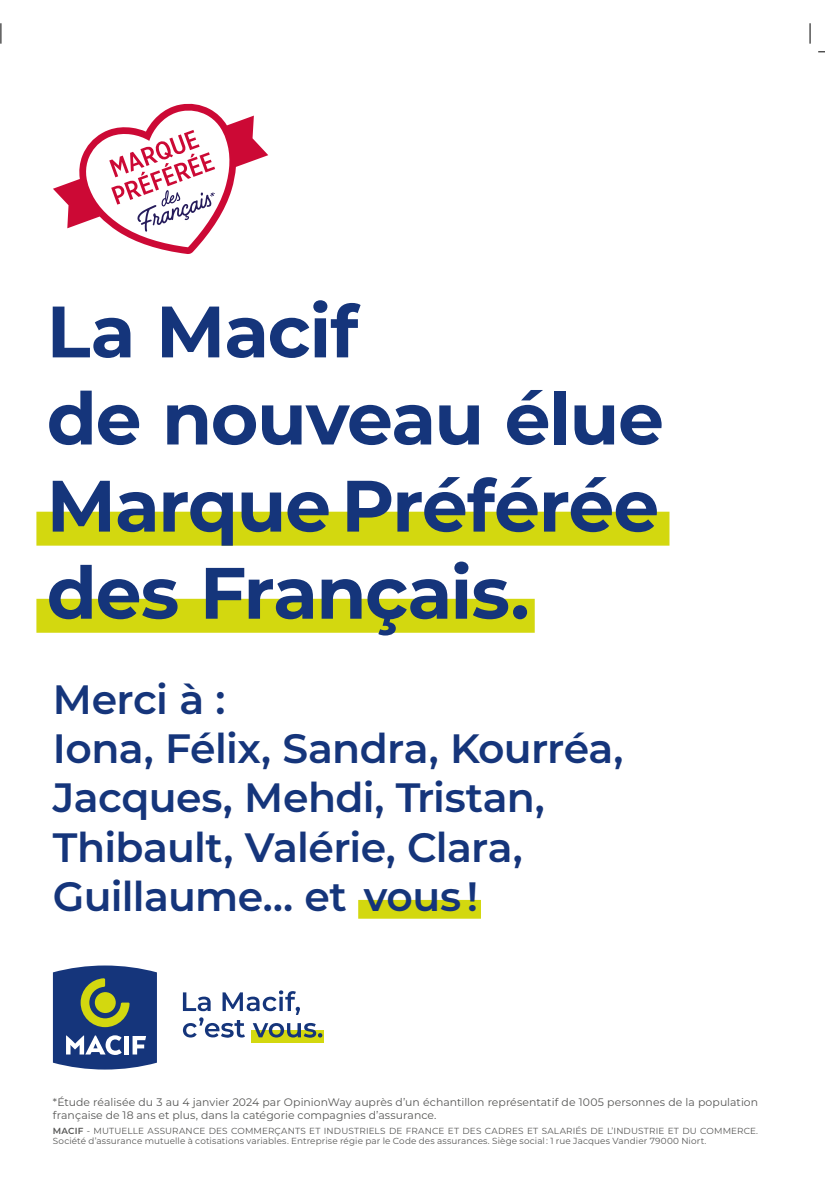
<style>
.page{position:relative;width:825px;height:1195px;background:#fff}
.page>*{position:absolute;margin:0;border:0;box-sizing:border-box;transform-origin:0 0}
.t1{font:700 72.6px/87.2px "Montserrat";letter-spacing:-.02em;color:#15357b}
.t2{font:600 40.95px/49.2px "Montserrat";letter-spacing:-.015em;color:#15357b}
.t3{font:10.8px/13px "Montserrat";letter-spacing:.005em;color:#575756}
.t4{font:8.85px/10.6px "Montserrat";letter-spacing:.015em;color:#575756}
.s1{font-weight:600}
</style>
<div class="page">
<div style="left:252px;top:1030px;width:72px;height:12px;background:#d3d80f"></div>
<svg style="left:53px;top:965px;width:104px;height:104px;background:#445d7e"></svg>
<svg style="left:183px;top:990px;width:139px;height:48px"></svg>
<div style="left:36px;top:512px;width:633px;height:34px;background:#d3d80f"></div>
<div style="left:36px;top:599px;width:499px;height:34px;background:#d3d80f"></div>
<div style="left:358px;top:900px;width:123px;height:19px;background:#d3d80f"></div>
<svg style="left:53px;top:103px;width:215px;height:151px"></svg>
<svg style="left:818px;top:51px;width:7px;height:2px"></svg>
<svg style="left:1px;top:23px;width:1px;height:21px"></svg>
<svg style="left:810px;top:23px;width:1px;height:21px"></svg>
<h1 class="t1" style="left:47px;top:284px;width:619px">La Macif<br>de nouveau élue<br>Marque Préférée des Français.</h1>
<h2 class="t2" style="left:53px;top:673px;width:572px">Merci à :<br>Iona, Félix, Sandra, Kourréa,<br>Jacques, Mehdi, Tristan,<br>Thibault, Valérie, Clara,<br>Guillaume… et vous !</h2>
<p class="t3" style="left:53px;top:1095px;width:707px">*Étude réalisée du 3 au 4 janvier 2024 par OpinionWay auprès d’un échantillon représentatif de 1005 personnes de la population française de 18 ans et plus, dans la catégorie compagnies d’assurance.</p>
<p class="t4" style="left:53px;top:1125px;width:707px"><span class="s1">MACIF</span> - MUTUELLE ASSURANCE DES COMMERÇANTS ET INDUSTRIELS DE FRANCE ET DES CADRES ET SALARIÉS DE L’INDUSTRIE ET DU COMMERCE.<br>Société d’assurance mutuelle à cotisations variables. Entreprise régie par le Code des assurances. Siège social : 1 rue Jacques Vandier 79000 Niort.</p>
</div>
